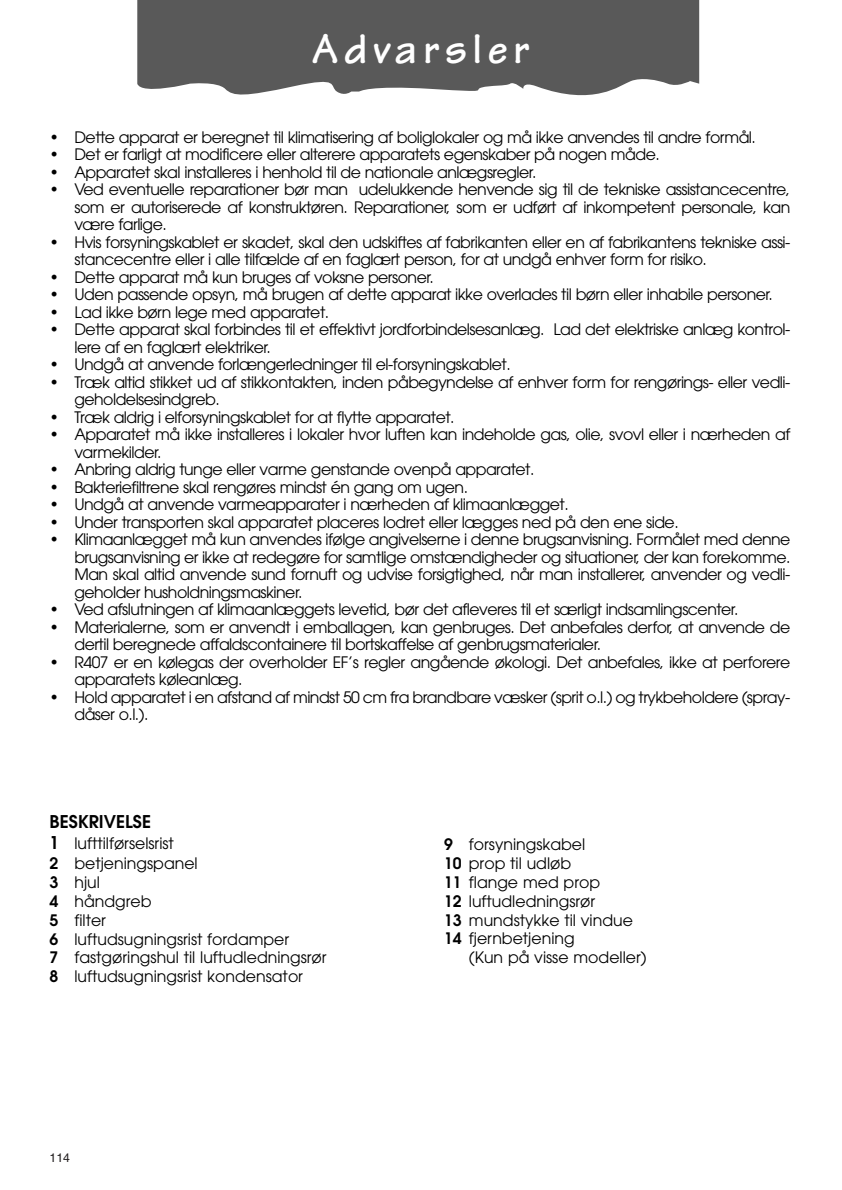
<style>
.page{position:relative;width:842px;height:1190px;background:#fff}
.page>*{position:absolute;margin:0;border:0;box-sizing:border-box;transform-origin:0 0}
.t1{font:700 43.75px "Tekton";letter-spacing:.125em;color:#fff}
.t2{font:600 17.5px "Avant Garde";color:#000}
.t3{font:15.75px/17.5px "Avant Garde";letter-spacing:-.035em;color:#000}
.t4{font:15.75px/19.1px "Avant Garde";color:#000}
.t5{font:12.25px "Helvetica";color:#231f20}
.s1{font-weight:600;font-size:17.5px}
.s2{font-weight:600}
</style>
<div class="page">
<svg style="left:137px;top:0;width:562px;height:96px;background:#676767"></svg>
<h1 class="t1" style="left:311px;top:34px;width:219px">Advarsler</h1>
<p class="t3" style="left:50px;top:130px;width:708px">• Dette apparat er beregnet til klimatisering af boliglokaler og må ikke anvendes til andre formål.</p>
<p class="t3" style="left:50px;top:147px;width:611px">• Det er farligt at modificere eller alterere apparatets egenskaber på nogen måde.</p>
<p class="t3" style="left:50px;top:165px;width:488px">• Apparatet skal installeres i henhold til de nationale anlægsregler.</p>
<p class="t3" style="left:74px;top:182px;width:717px;text-align:justify;text-indent:-25px">• Ved eventuelle reparationer bør man udelukkende henvende sig til de tekniske assistancecentre, som er autoriserede af konstruktøren. Reparationer, som er udført af inkompetent personale, kan være farlige.</p>
<p class="t3" style="left:74px;top:235px;width:717px;text-indent:-25px">• Hvis forsyningskablet er skadet, skal den udskiftes af fabrikanten eller en af fabrikantens tekniske assi&shy;stancecentre eller i alle tilfælde af en faglært person, for at undgå enhver form for risiko.</p>
<p class="t3" style="left:50px;top:270px;width:386px">• Dette apparat må kun bruges af voksne personer.</p>
<p class="t3" style="left:50px;top:287px;width:725px">• Uden passende opsyn, må brugen af dette apparat ikke overlades til børn eller inhabile personer.</p>
<p class="t3" style="left:50px;top:305px;width:281px">• Lad ikke børn lege med apparatet.</p>
<p class="t3" style="left:74px;top:322px;width:717px;text-indent:-25px">• Dette apparat skal forbindes til et effektivt jordforbindelsesanlæg. Lad det elektriske anlæg kontrol&shy;lere af en faglært elektriker.</p>
<p class="t3" style="left:50px;top:357px;width:462px">• Undgå at anvende forlængerledninger til el-forsyningskablet.</p>
<p class="t3" style="left:74px;top:375px;width:717px;text-indent:-25px">• Træk altid stikket ud af stikkontakten, inden påbegyndelse af enhver form for rengørings- eller vedli&shy;geholdelsesindgreb.</p>
<p class="t3" style="left:50px;top:410px;width:406px">• Træk aldrig i elforsyningskablet for at flytte apparatet.</p>
<p class="t3" style="left:74px;top:427px;width:717px;text-indent:-25px">• Apparatet må ikke installeres i lokaler hvor luften kan indeholde gas, olie, svovl eller i nærheden af varmekilder.</p>
<p class="t3" style="left:50px;top:462px;width:486px">• Anbring aldrig tunge eller varme genstande ovenpå apparatet.</p>
<p class="t3" style="left:50px;top:480px;width:420px">• Bakteriefiltrene skal rengøres mindst én gang om ugen.</p>
<p class="t3" style="left:50px;top:497px;width:520px">• Undgå at anvende varmeapparater i nærheden af klimaanlægget.</p>
<p class="t3" style="left:50px;top:515px;width:630px">• Under transporten skal apparatet placeres lodret eller lægges ned på den ene side.</p>
<p class="t3" style="left:74px;top:532px;width:717px;text-align:justify;text-indent:-25px">• Klimaanlægget må kun anvendes ifølge angivelserne i denne brugsanvisning. Formålet med denne brugsanvisning er ikke at redegøre for samtlige omstændigheder og situationer, der kan forekomme.<br>Man skal altid anvende sund fornuft og udvise forsigtighed, når man installerer, anvender og vedli&shy;geholder husholdningsmaskiner.</p>
<p class="t3" style="left:50px;top:602px;width:690px">• Ved afslutningen af klimaanlæggets levetid, bør det afleveres til et særligt indsamlingscenter.</p>
<p class="t3" style="left:74px;top:620px;width:717px;text-indent:-25px">• Materialerne, som er anvendt i emballagen, kan genbruges. Det anbefales derfor, at anvende de dertil beregnede affaldscontainere til bortskaffelse af genbrugsmaterialer.</p>
<p class="t3" style="left:74px;top:655px;width:717px;text-indent:-25px">• R407 er en kølegas der overholder EF’s regler angående økologi. Det anbefales, ikke at perforere apparatets køleanlæg.</p>
<p class="t3" style="left:74px;top:690px;width:717px;text-indent:-25px">• Hold apparatet i en afstand af mindst 50 cm fra brandbare væsker (sprit o.l.) og trykbeholdere (spray&shy;dåser o.l.).</p>
<p class="t2" style="left:50px;top:815px;width:103px">BESKRIVELSE</p>
<p class="t4" style="left:50px;top:835px;width:278px"><span class="s1">1</span> lufttilførselsrist<br><span class="s2">2</span> betjeningspanel<br><span class="s2">3</span> hjul<br><span class="s2">4</span> håndgreb<br><span class="s2">5</span> filter<br><span class="s2">6</span> luftudsugningsrist fordamper<br><span class="s2">7</span> fastgøringshul til luftudledningsrør<br><span class="s2">8</span> luftudsugningsrist kondensator</p>
<p class="t4" style="left:444px;top:836px;width:190px"><span class="s2">9</span> forsyningskabel<br><span class="s2">10</span> prop til udløb<br><span class="s2">11</span> flange med prop<br><span class="s2">12</span> luftudledningsrør<br><span class="s2">13</span> mundstykke til vindue<br><span class="s2">14</span> fjernbetjening</p>
<p class="t4" style="left:469px;top:949px;width:179px">(Kun på visse modeller)</p>
<p class="t5" style="left:50px;top:1154px;width:22px">114</p>
</div>
